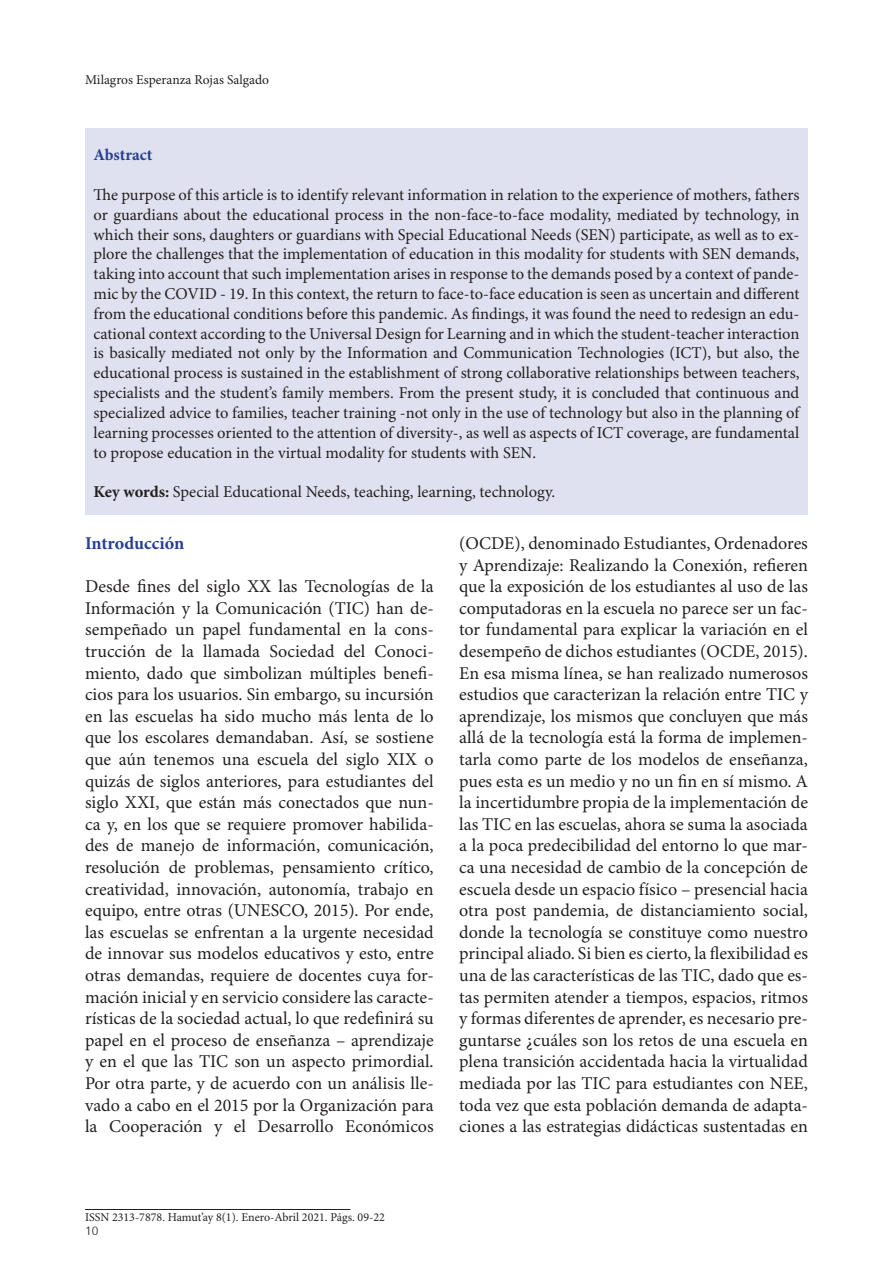
<style>
.page{position:relative;width:893px;height:1263px;background:#fff}
.page>*{position:absolute;margin:0;border:0;box-sizing:border-box;transform-origin:0 0}
.t1{font:18px/21.6px "Minion Pro";color:#231f20;text-align:justify}
.t2{font:700 18px "Minion Pro";letter-spacing:-.005em;color:#253f8e}
.t3{font:16.5px/19.8px "Minion Pro";color:#231f20;text-align:justify}
.t4{font:700 16.5px "Minion Pro";color:#253f8e}
.t5{font:13.5px "Minion Pro";color:#231f20}
.t6{font:12px "Minion Pro";color:#231f20}
.t7{font:300 12px "Frutiger";color:#231f20}
.s1{font-weight:700}
</style>
<div class="page">
<hr style="left:85px;top:1209px;width:265px;height:1px;background:#231f20">
<div style="left:85px;top:128px;width:723px;height:386px;background:#e0e1f0"></div>
<p class="t5" style="left:85px;top:71px;width:186px">Milagros Esperanza Rojas Salgado</p>
<p class="t4" style="left:94px;top:144px;width:60px">Abstract</p>
<p class="t3" style="left:94px;top:186px;width:707px">The purpose of this article is to identify relevant information in relation to the experience of mothers, fathers or guardians about the educational process in the non-face-to-face modality, mediated by technology, in which their sons, daughters or guardians with Special Educational Needs (SEN) participate, as well as to ex&shy;plore the challenges that the implementation of education in this modality for students with SEN demands, taking into account that such implementation arises in response to the demands posed by a context of pande&shy;mic by the COVID - 19. In this context, the return to face-to-face education is seen as uncertain and different from the educational conditions before this pandemic. As findings, it was found the need to redesign an edu&shy;cational context according to the Universal Design for Learning and in which the student-teacher interaction is basically mediated not only by the Information and Communication Technologies (ICT), but also, the educational process is sustained in the establishment of strong collaborative relationships between teachers, specialists and the student’s family members. From the present study, it is concluded that continuous and specialized advice to families, teacher training -not only in the use of technology but also in the planning of learning processes oriented to the attention of diversity-, as well as aspects of ICT coverage, are fundamental to propose education in the virtual modality for students with SEN.</p>
<p class="t3" style="left:94px;top:483px;width:463px"><span class="s1">Key words:</span> Special Educational Needs, teaching, learning, technology.</p>
<p class="t2" style="left:85px;top:530px;width:101px">Introducción</p>
<p class="t1" style="left:85px;top:576px;width:350px">Desde fines del siglo XX las Tecnologías de la<br>Información y la Comunicación (TIC) han de-</p>
<p class="t1" style="left:85px;top:619px;width:350px">sempeñado un papel fundamental en la cons&shy;trucción de la llamada Sociedad del Conoci&shy;miento, dado que simbolizan múltiples benefi&shy;cios para los usuarios. Sin embargo, su incursión en las escuelas ha sido mucho más lenta de lo que los escolares demandaban. Así, se sostiene que aún tenemos una escuela del siglo XIX o quizás de siglos anteriores, para estudiantes del siglo XXI, que están más conectados que nun&shy;ca y, en los que se requiere promover habilida&shy;des de manejo de información, comunicación, resolución de problemas, pensamiento crítico, creatividad, innovación, autonomía, trabajo en equipo, entre otras (UNESCO, 2015). Por ende, las escuelas se enfrentan a la urgente necesidad de innovar sus modelos educativos y esto, entre otras demandas, requiere de docentes cuya for&shy;mación inicial y en servicio considere las caracte&shy;rísticas de la sociedad actual, lo que redefinirá su papel en el proceso de enseñanza – aprendizaje y en el que las TIC son un aspecto primordial.</p>
<p class="t1" style="left:85px;top:1073px;width:350px">Por otra parte, y de acuerdo con un análisis lle&shy;vado a cabo en el 2015 por la Organización para la Cooperación y el Desarrollo Económicos</p>
<p class="t1" style="left:459px;top:533px;width:350px">(OCDE), denominado Estudiantes, Ordenadores y Aprendizaje: Realizando la Conexión, refieren que la exposición de los estudiantes al uso de las computadoras en la escuela no parece ser un fac&shy;tor fundamental para explicar la variación en el desempeño de dichos estudiantes (OCDE, 2015).<br>En esa misma línea, se han realizado numerosos estudios que caracterizan la relación entre TIC y aprendizaje, los mismos que concluyen que más allá de la tecnología está la forma de implemen&shy;tarla como parte de los modelos de enseñanza, pues esta es un medio y no un fin en sí mismo. A la incertidumbre propia de la implementación de las TIC en las escuelas, ahora se suma la asociada a la poca predecibilidad del entorno lo que mar&shy;ca una necesidad de cambio de la concepción de escuela desde un espacio físico – presencial hacia otra post pandemia, de distanciamiento social, donde la tecnología se constituye como nuestro principal aliado. Si bien es cierto, la flexibilidad es una de las características de las TIC, dado que es&shy;tas permiten atender a tiempos, espacios, ritmos y formas diferentes de aprender, es necesario pre&shy;guntarse ¿cuáles son los retos de una escuela en plena transición accidentada hacia la virtualidad mediada por las TIC para estudiantes con NEE, toda vez que esta población demanda de adapta&shy;ciones a las estrategias didácticas sustentadas en</p>
<p class="t6" style="left:85px;top:1210px;width:301px">ISSN 2313-7878. Hamut’ay 8(1). Enero-Abril 2021. Págs. 09-22</p>
<p class="t7" style="left:85px;top:1222px;width:15px">10</p>
</div>
